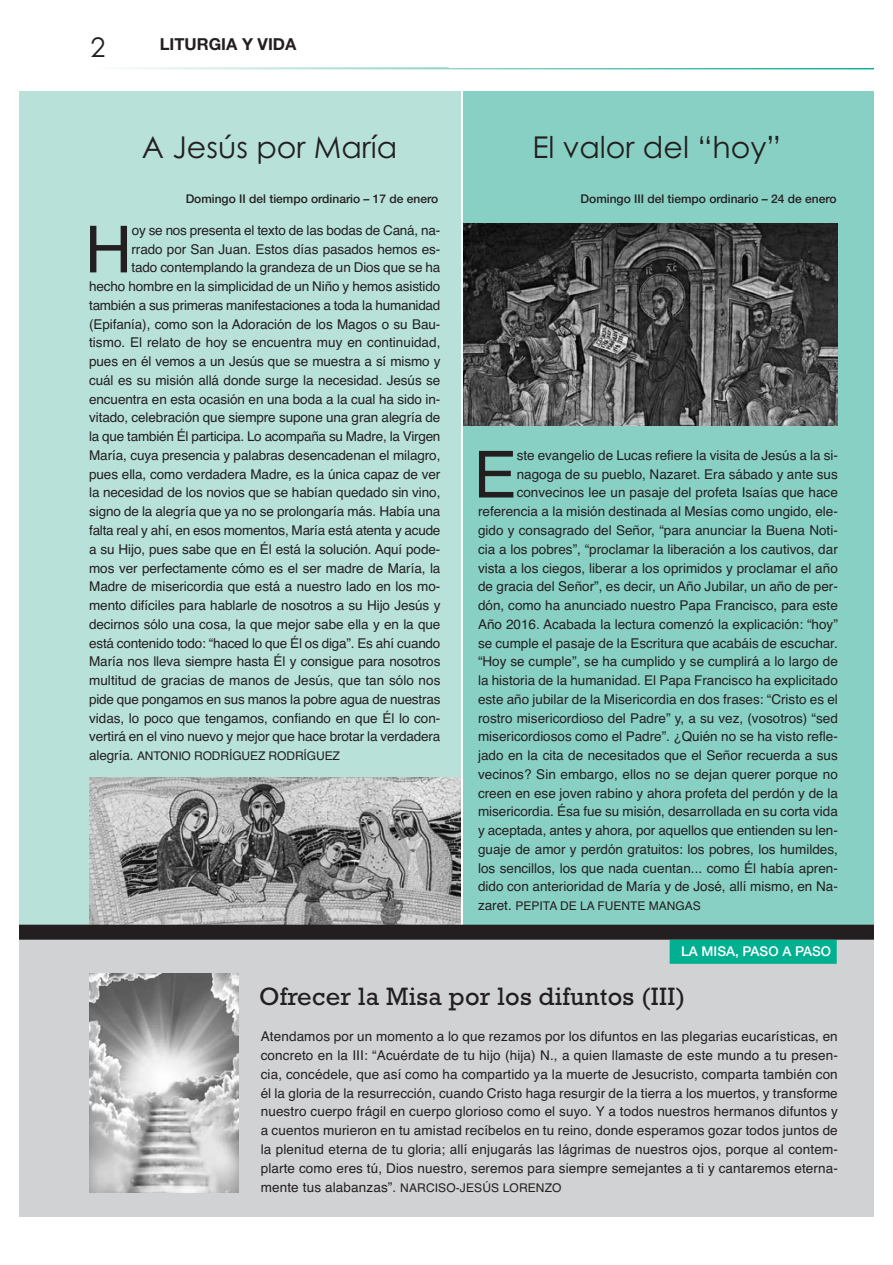
<style>
.page{position:relative;width:893px;height:1265px;background:#fff}
.page>*{position:absolute;margin:0;border:0;box-sizing:border-box;transform-origin:0 0}
.t1{font:64.95px "Helvetica";color:#231f20}
.t2{font:30px "Century Gothic";color:#231f20}
.t3{font:27px "Century Gothic";color:#231f20}
.t4{font:25.5px "Rockwell";letter-spacing:.01em;color:#231f20}
.t5{font:700 16.5px "Helvetica Neue";color:#231f20}
.t6{font:13.5px/18.8px "Helvetica";letter-spacing:-.005em;color:#231f20;text-align:right}
.t7{font:500 13.5px "Helvetica Neue";color:#fff}
.t8{font:12px "Helvetica";color:#231f20}
.t9{font:500 12px "Helvetica Neue";color:#231f20}
.s1{font-size:13.5px}
</style>
<div class="page">
<div style="left:20px;top:930px;width:853px;height:286px;background:#d1d2d4"></div>
<div style="left:463px;top:91px;width:410px;height:837px;background:#89d0c4"></div>
<img style="left:124px;top:67px;width:749px;height:2px">
<div style="left:20px;top:91px;width:440px;height:837px;background:#b8e1d9"></div>
<img style="left:89px;top:973px;width:149px;height:219px">
<img style="left:89px;top:777px;width:371px;height:147px">
<img style="left:464px;top:224px;width:373px;height:201px">
<div style="left:20px;top:924px;width:853px;height:15px;background:#231f20"></div>
<div style="left:669px;top:939px;width:167px;height:24px;background:#00b091"></div>
<h3 class="t3" style="left:91px;top:37px;width:16px">2</h3>
<p class="t5" style="left:160px;top:38px;width:138px">LITURGIA Y VIDA</p>
<h2 class="t2" style="left:142px;top:135px;width:257px">A Jesús por María</h2>
<p class="t9" style="left:186px;top:195px;width:254px">Domingo II del tiempo ordinario – 17 de enero</p>
<p class="t6" style="left:89px;top:222px;width:353px">oy se nos presenta el texto de las bodas de Caná, na-<br>rrado por San Juan. Estos días pasados hemos es-<br>tado contemplando la grandeza de un Dios que se ha<br>hecho hombre en la simplicidad de un Niño y hemos asistido también a sus primeras manifestaciones a toda la humanidad (Epifanía), como son la Adoración de los Magos o su Bau&shy;tismo. El relato de hoy se encuentra muy en continuidad, pues en él vemos a un Jesús que se muestra a sí mismo y cuál es su misión allá donde surge la necesidad. Jesús se encuentra en esta ocasión en una boda a la cual ha sido in&shy;vitado, celebración que siempre supone una gran alegría de la que también Él participa. Lo acompaña su Madre, la Virgen María, cuya presencia y palabras desencadenan el milagro, pues ella, como verdadera Madre, es la única capaz de ver la necesidad de los novios que se habían quedado sin vino, signo de la alegría que ya no se prolongaría más. Había una falta real y ahí, en esos momentos, María está atenta y acude a su Hijo, pues sabe que en Él está la solución. Aquí pode&shy;mos ver perfectamente cómo es el ser madre de María, la Madre de misericordia que está a nuestro lado en los mo&shy;mento difíciles para hablarle de nosotros a su Hijo Jesús y decirnos sólo una cosa, la que mejor sabe ella y en la que está contenido todo: “haced lo que Él os diga”. Es ahí cuando María nos lleva siempre hasta Él y consigue para nosotros multitud de gracias de manos de Jesús, que tan sólo nos pide que pongamos en sus manos la pobre agua de nuestras vidas, lo poco que tengamos, confiando en que Él lo con&shy;vertirá en el vino nuevo y mejor que hace brotar la verdadera</p>
<p class="t8" style="left:89px;top:751px;width:252px"><span class="s1">alegría.</span> ANTONIO RODRÍGUEZ RODRÍGUEZ</p>
<h1 class="t1" style="left:85px;top:226px;width:48px">H</h1>
<h2 class="t2" style="left:532px;top:136px;width:250px">El valor del “hoy”</h2>
<p class="t9" style="left:580px;top:194px;width:257px">Domingo III del tiempo ordinario – 24 de enero</p>
<p class="t6" style="left:478px;top:447px;width:361px">ste evangelio de Lucas refiere la visita de Jesús a la si&shy;nagoga de su pueblo, Nazaret. Era sábado y ante sus convecinos lee un pasaje del profeta Isaías que hace referencia a la misión destinada al Mesías como ungido, ele&shy;gido y consagrado del Señor, “para anunciar la Buena Noti&shy;cia a los pobres”, “proclamar la liberación a los cautivos, dar vista a los ciegos, liberar a los oprimidos y proclamar el año de gracia del Señor”, es decir, un Año Jubilar, un año de per&shy;dón, como ha anunciado nuestro Papa Francisco, para este Año 2016. Acabada la lectura comenzó la explicación: “hoy” se cumple el pasaje de la Escritura que acabáis de escuchar. “Hoy se cumple”, se ha cumplido y se cumplirá a lo largo de la historia de la humanidad. El Papa Francisco ha explicitado este año jubilar de la Misericordia en dos frases: “Cristo es el rostro misericordioso del Padre” y, a su vez, (vosotros) “sed misericordiosos como el Padre”. ¿Quién no se ha visto refle&shy;jado en la cita de necesitados que el Señor recuerda a sus vecinos? Sin embargo, ellos no se dejan querer porque no creen en ese joven rabino y ahora profeta del perdón y de la misericordia. Ésa fue su misión, desarrollada en su corta vida y aceptada, antes y ahora, por aquellos que entienden su len&shy;guaje de amor y perdón gratuitos: los pobres, los humildes, los sencillos, los que nada cuentan... como Él había apren&shy;dido con anterioridad de María y de José, allí mismo, en Na-</p>
<p class="t8" style="left:478px;top:901px;width:224px"><span class="s1">zaret.</span> PEPITA DE LA FUENTE MANGAS</p>
<p class="t7" style="left:681px;top:946px;width:151px">LA MISA, PASO A PASO</p>
<h1 class="t1" style="left:473px;top:451px;width:45px">E</h1>
<h3 class="t4" style="left:259px;top:987px;width:427px">Ofrecer la Misa por los difuntos (III)</h3>
<p class="t6" style="left:261px;top:1028px;width:578px;text-align:justify">Atendamos por un momento a lo que rezamos por los difuntos en las plegarias eucarísticas, en concreto en la III: “Acuérdate de tu hijo (hija) N., a quien llamaste de este mundo a tu presen&shy;cia, concédele, que así como ha compartido ya la muerte de Jesucristo, comparta también con él la gloria de la resurrección, cuando Cristo haga resurgir de la tierra a los muertos, y transforme nuestro cuerpo frágil en cuerpo glorioso como el suyo. Y a todos nuestros hermanos difuntos y a cuentos murieron en tu amistad recíbelos en tu reino, donde esperamos gozar todos juntos de la plenitud eterna de tu gloria; allí enjugarás las lágrimas de nuestros ojos, porque al contem&shy;plarte como eres tú, Dios nuestro, seremos para siempre semejantes a ti y cantaremos eterna-</p>
<p class="t8" style="left:261px;top:1182px;width:302px"><span class="s1">mente tus alabanzas”.</span> NARCISO-JESÚS LORENZO</p>
</div>
